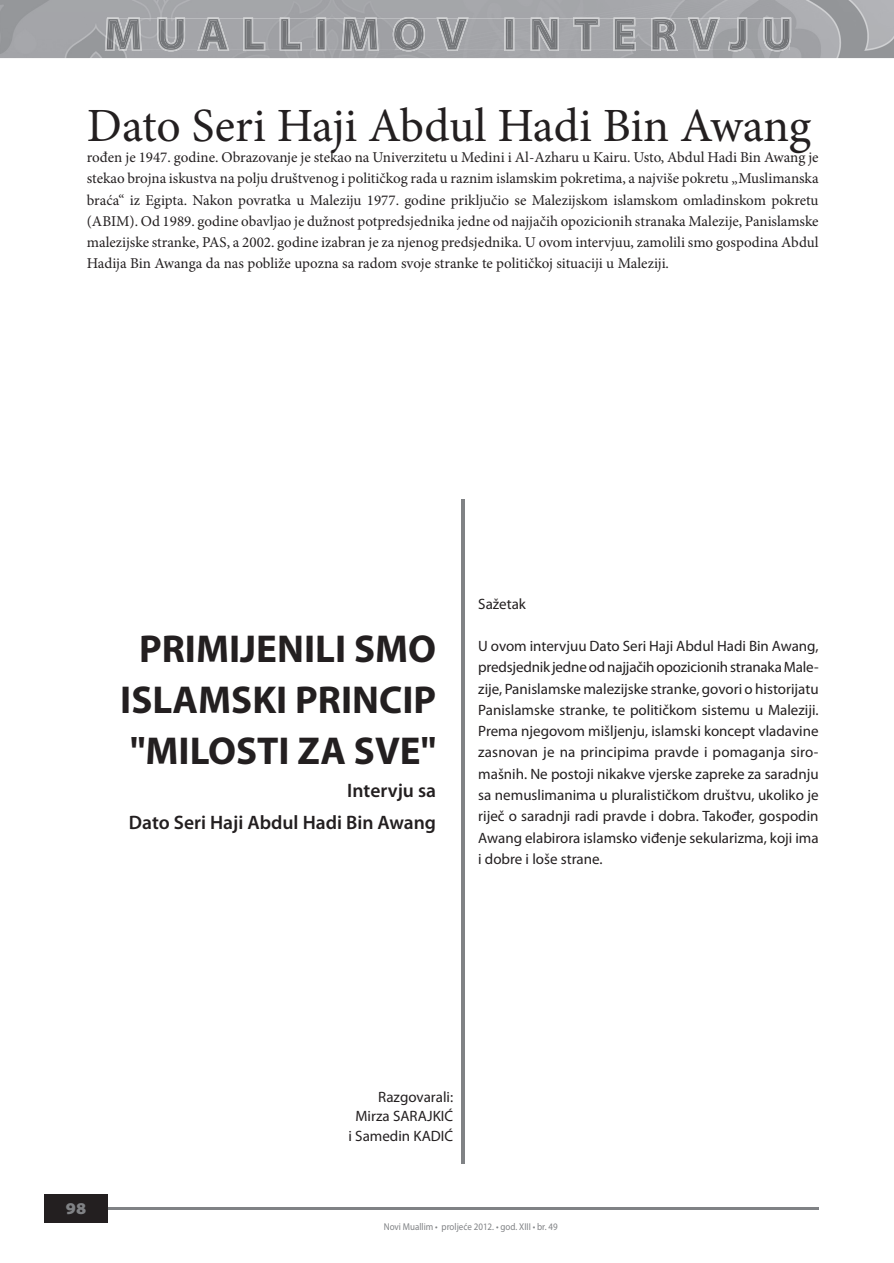
<style>
.page{position:relative;width:894px;height:1263px;background:#fff}
.page>*{position:absolute;margin:0;border:0;box-sizing:border-box;transform-origin:0 0}
.t1{font:47.7px "Minion Pro";letter-spacing:-.005em;color:#231f20}
.t2{font:700 39px/50.7px "Myriad Pro";color:#231f20;text-align:center}
.t3{font:600 19.5px/32px "Myriad Pro";color:#231f20;text-align:right}
.t4{font:900 semi-expanded 16.5px "Myriad Pro";color:#808285}
.t5{font:15px/21.3px "Minion Pro";color:#231f20;text-align:justify}
.t6{font:15px/21.3px "Myriad Pro";color:#231f20;text-align:right}
.t7{font:9.9px "Myriad Pro";color:#808285;scale:.91 1}
</style>
<div class="page">
<img style="left:0;top:0;width:893px;height:58px">
<img style="left:105px;top:17px;width:686px;height:34px">
<img style="left:106px;top:19px;width:424px;height:31px">
<img style="left:530px;top:19px;width:259px;height:31px">
<hr style="left:108px;top:1207px;width:710px;height:2px;background:#808285">
<div style="left:44px;top:1194px;width:64px;height:28px;background:#231f20"></div>
<hr style="left:461px;top:499px;width:3px;height:665px;background:#808285">
<h1 class="t1" style="left:87px;top:94px;width:726px">Dato Seri Haji Abdul Hadi Bin Awang</h1>
<p class="t5" style="left:87px;top:147px;width:733px">rođen je 1947. godine. Obrazovanje je stekao na Univerzitetu u Medini i Al-Azharu u Kairu. Usto, Abdul Hadi Bin Awang je stekao brojna iskustva na polju društvenog i političkog rada u raznim islamskim pokretima, a najviše pokretu „Muslimanska braća“ iz Egipta. Nakon povratka u Maleziju 1977. godine priključio se Malezijskom islamskom omladinskom pokretu (ABIM). Od 1989. godine obavljao je dužnost potpredsjednika jedne od najjačih opozicionih stranaka Malezije, Panislamske malezijske stranke, PAS, a 2002. godine izabran je za njenog predsjednika. U ovom intervjuu, zamolili smo gospodina Abdul Hadija Bin Awanga da nas pobliže upozna sa radom svoje stranke te političkoj situaciji u Maleziji.</p>
<h2 class="t2" style="left:120px;top:622px;width:317px">PRIMIJENILI SMO<br>ISLAMSKI PRINCIP "MILOSTI ZA SVE"</h2>
<h3 class="t3" style="left:129px;top:774px;width:309px">Intervju sa<br>Dato Seri Haji Abdul Hadi Bin Awang</h3>
<p class="t6" style="left:478px;top:593px;width:49px">Sažetak</p>
<p class="t6" style="left:478px;top:635px;width:342px;text-align:justify">U ovom intervjuu Dato Seri Haji Abdul Hadi Bin Awang, predsjednik jedne od najjačih opozicionih stranaka Male&shy;zije, Panislamske malezijske stranke, govori o historijatu Panislamske stranke, te političkom sistemu u Maleziji.<br>Prema njegovom mišljenju, islamski koncept vladavine zasnovan je na principima pravde i pomaganja siro&shy;mašnih. Ne postoji nikakve vjerske zapreke za saradnju sa nemuslimanima u pluralističkom društvu, ukoliko je riječ o saradnji radi pravde i dobra. Također, gospodin Awang elabirora islamsko viđenje sekularizma, koji ima i dobre i loše strane.</p>
<p class="t4" style="left:66px;top:1199px;width:22px">98</p>
<p class="t6" style="left:348px;top:1086px;width:106px;line-height:19.5px">Razgovarali:<br>Mirza SARAJKIĆ i Samedin KADIĆ</p>
<p class="t7" style="left:384px;top:1220px;width:193px">Novi Muallim • proljeće 2012. • god. XIII • br. 49</p>
</div>
